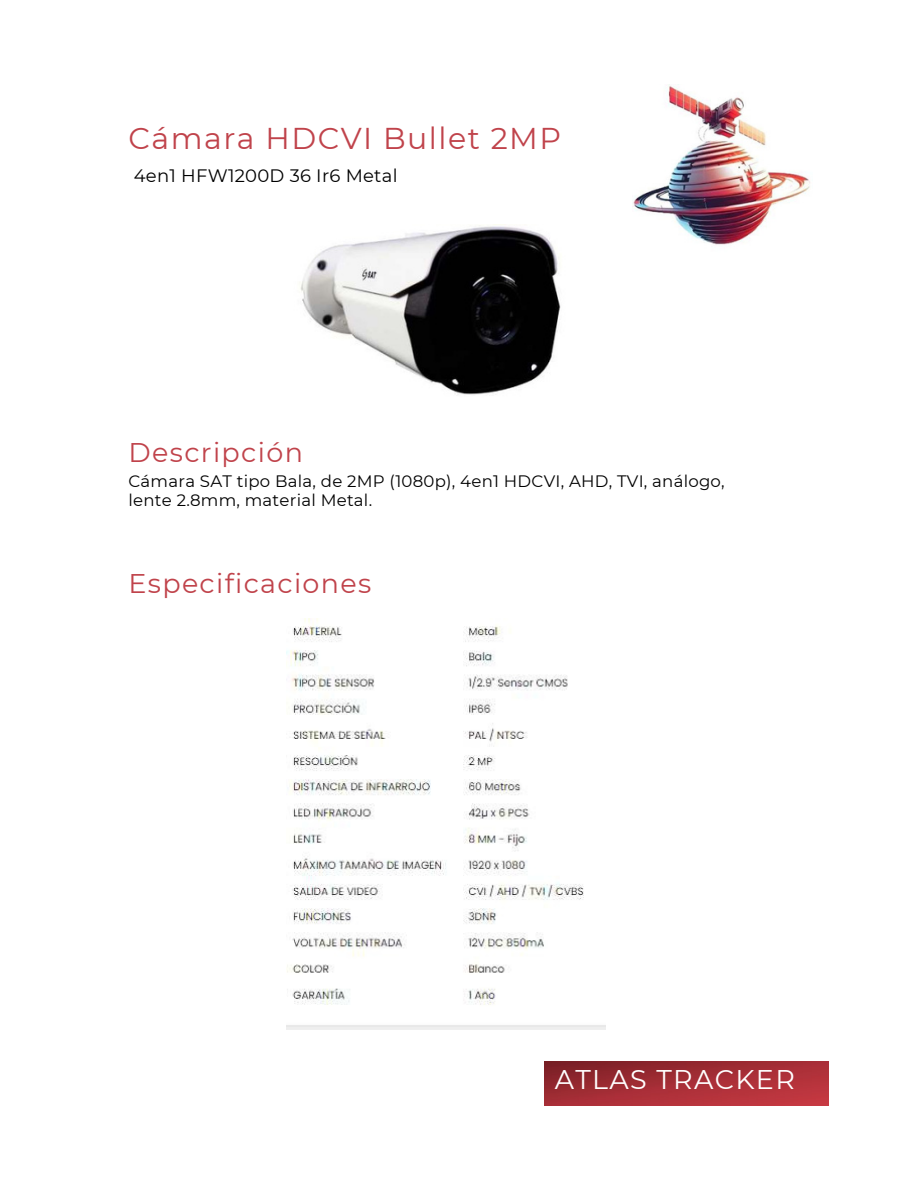
<style>
.page{position:relative;width:918px;height:1188px;background:#fff}
.page>*{position:absolute;margin:0;border:0;box-sizing:border-box;transform-origin:0 0}
.t1{font:30px "Montserrat";letter-spacing:.05em;color:#c0434b}
.t2{font:27px "Montserrat";letter-spacing:.05em;color:#c0434b}
.t3{font:27px "Montserrat";letter-spacing:.05em;color:#fff}
.t4{font:18px "Montserrat";letter-spacing:.015em;color:#000}
.t5{font:16.5px/19.2px "Montserrat";letter-spacing:.015em;color:#000}
</style>
<div class="page">
<img style="left:544px;top:1062px;width:284px;height:43px">
<img style="left:300px;top:225px;width:261px;height:170px">
<img style="left:286px;top:619px;width:320px;height:410px">
<img style="left:633px;top:85px;width:177px;height:160px">
<p class="t1" style="left:129px;top:120px;width:434px">Cámara HDCVI Bullet 2MP</p>
<p class="t4" style="left:134px;top:164px;width:265px">4en1 HFW1200D 36 Ir6 Metal</p>
<h3 class="t2" style="left:129px;top:436px;width:176px">Descripción</h3>
<p class="t5" style="left:129px;top:471px;width:598px">Cámara SAT tipo Bala, de 2MP (1080p), 4en1 HDCVI, AHD, TVI, análogo, lente 2.8mm, material Metal.</p>
<h2 class="t2" style="left:129px;top:567px;width:244px">Especificaciones</h2>
<h2 class="t3" style="left:555px;top:1063px;width:242px">ATLAS TRACKER</h2>
</div>
